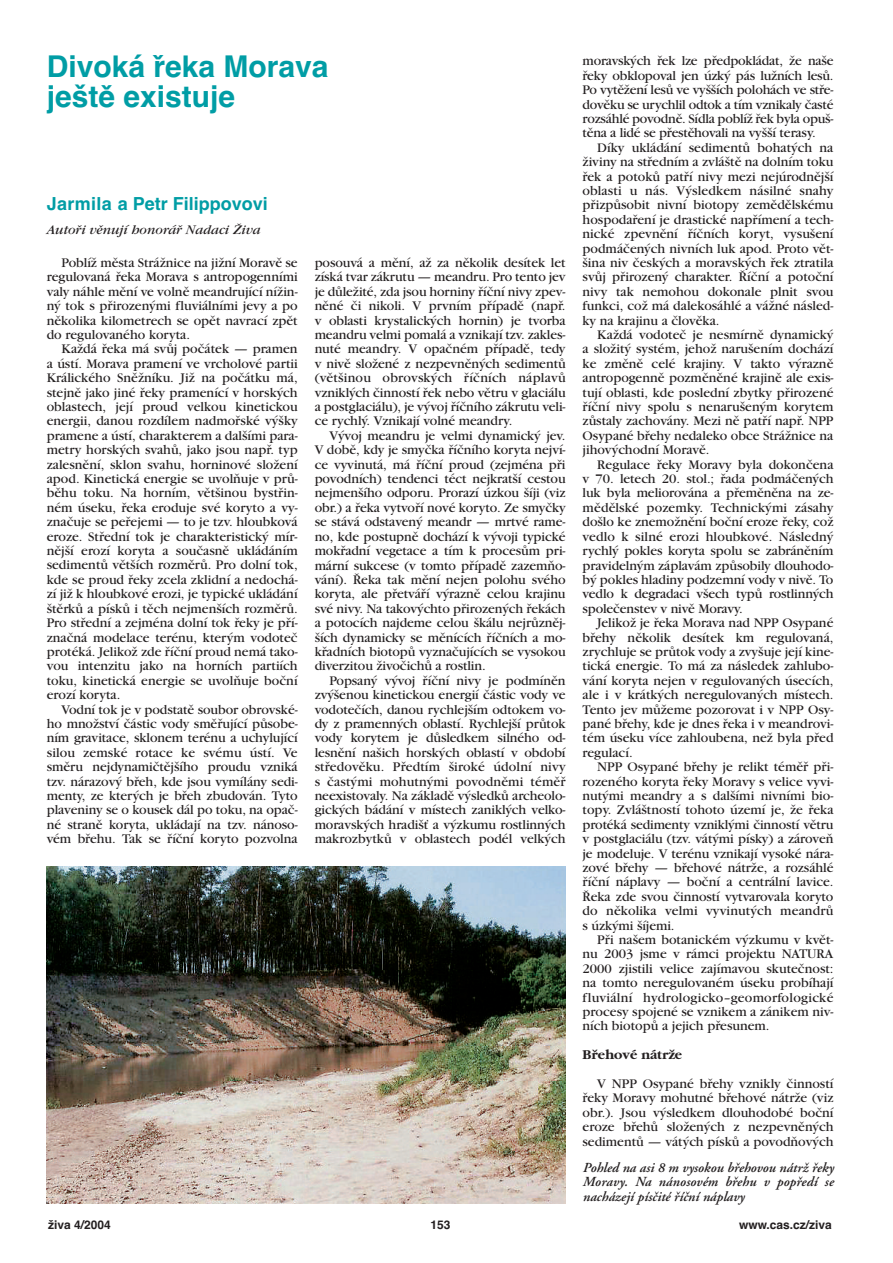
<style>
.page{position:relative;width:893px;height:1263px;background:#fff}
.page>*{position:absolute;margin:0;border:0;box-sizing:border-box;transform-origin:0 0}
.t1{font:700 30px/30px "Helvetica CE";color:#009da5}
.t2{font:700 18px "Helvetica CE";color:#009da5}
.t3{font:13.8px/14.4px "Garamond CE";color:#231f20;text-align:justify}
.t4{font:italic 600 13.8px/14.4px "Adobe Garamond CE";color:#231f20;text-align:justify}
.t5{font:italic 13.8px "Garamond CE";color:#231f20}
.t6{font:700 13.8px "Garamond CE";color:#231f20}
.t7{font:700 12px "Helvetica CE";color:#231f20}
</style>
<div class="page">
<img style="left:47px;top:867px;width:519px;height:336px">
<h1 class="t1" style="left:47px;top:52px;width:283px">Divoká řeka Morava ještě existuje</h1>
<h2 class="t2" style="left:47px;top:193px;width:222px">Jarmila a Petr Filippovovi</h2>
<p class="t5" style="left:47px;top:225px;width:216px">Autoři věnují honorář Nadaci Živa</p>
<p class="t3" style="left:47px;top:257px;width:252px;text-indent:15px">Poblíž města Strážnice na jižní Moravě se regulovaná řeka Morava s antropogenními valy náhle mění ve volně meandrující nížin&shy;ný tok s přirozenými fluviálními jevy a po několika kilometrech se opět navrací zpět do regulovaného koryta.</p>
<p class="t3" style="left:47px;top:343px;width:252px;text-indent:15px">Každá řeka má svůj počátek — pramen a ústí. Morava pramení ve vrcholové partii Králického Sněžníku. Již na počátku má, stejně jako jiné řeky pramenící v horských oblastech, její proud velkou kinetickou energii, danou rozdílem nadmořské výšky pramene a ústí, charakterem a dalšími para&shy;metry horských svahů, jako jsou např. typ zalesnění, sklon svahu, horninové složení apod. Kinetická energie se uvolňuje v prů&shy;běhu toku. Na horním, většinou bystřin&shy;ném úseku, řeka eroduje své koryto a vy&shy;značuje se peřejemi — to je tzv. hloubková eroze. Střední tok je charakteristický mír&shy;nější erozí koryta a současně ukládáním sedimentů větších rozměrů. Pro dolní tok, kde se proud řeky zcela zklidní a nedochá&shy;zí již k hloubkové erozi, je typické ukládání štěrků a písků i těch nejmenších rozměrů.<br>Pro střední a zejména dolní tok řeky je pří&shy;značná modelace terénu, kterým vodoteč protéká. Jelikož zde říční proud nemá tako&shy;vou intenzitu jako na horních partiích toku, kinetická energie se uvolňuje boční erozí koryta.</p>
<p class="t3" style="left:47px;top:703px;width:252px;text-indent:15px">Vodní tok je v podstatě soubor obrovské&shy;ho množství částic vody směřující působe&shy;ním gravitace, sklonem terénu a uchylující silou zemské rotace ke svému ústí. Ve směru nejdynamičtějšího proudu vzniká tzv. nárazový břeh, kde jsou vymílány sedi&shy;menty, ze kterých je břeh zbudován. Tyto plaveniny se o kousek dál po toku, na opač&shy;né straně koryta, ukládají na tzv. nánoso&shy;vém břehu. Tak se říční koryto pozvolna</p>
<p class="t3" style="left:315px;top:257px;width:252px">posouvá a mění, až za několik desítek let získá tvar zákrutu — meandru. Pro tento jev je důležité, zda jsou horniny říční nivy zpev&shy;něné či nikoli. V prvním případě (např. v oblasti krystalických hornin) je tvorba meandru velmi pomalá a vznikají tzv. zakles&shy;nuté meandry. V opačném případě, tedy v nivě složené z nezpevněných sedimentů (většinou obrovských říčních náplavů vzniklých činností řek nebo větru v glaciálu a postglaciálu), je vývoj říčního zákrutu veli&shy;ce rychlý. Vznikají volné meandry.</p>
<p class="t3" style="left:315px;top:430px;width:252px;text-indent:15px">Vývoj meandru je velmi dynamický jev.<br>V době, kdy je smyčka říčního koryta nejví&shy;ce vyvinutá, má říční proud (zejména při povodních) tendenci téct nejkratší cestou nejmenšího odporu. Prorazí úzkou šíji (viz obr.) a řeka vytvoří nové koryto. Ze smyčky se stává odstavený meandr — mrtvé rame&shy;no, kde postupně dochází k vývoji typické mokřadní vegetace a tím k procesům pri&shy;mární sukcese (v tomto případě zazemňo&shy;vání). Řeka tak mění nejen polohu svého koryta, ale přetváří výrazně celou krajinu své nivy. Na takovýchto přirozených řekách a potocích najdeme celou škálu nejrůzněj&shy;ších dynamicky se měnících říčních a mo&shy;křadních biotopů vyznačujících se vysokou diverzitou živočichů a rostlin.</p>
<p class="t3" style="left:315px;top:674px;width:252px;text-indent:15px">Popsaný vývoj říční nivy je podmíněn zvýšenou kinetickou energií částic vody ve vodotečích, danou rychlejším odtokem vo&shy;dy z pramenných oblastí. Rychlejší průtok vody korytem je důsledkem silného od&shy;lesnění našich horských oblastí v období středověku. Předtím široké údolní nivy s častými mohutnými povodněmi téměř neexistovaly. Na základě výsledků archeolo&shy;gických bádání v místech zaniklých velko&shy;moravských hradišť a výzkumu rostlinných makrozbytků v oblastech podél velkých</p>
<p class="t3" style="left:583px;top:55px;width:252px">moravských řek lze předpokládat, že naše řeky obklopoval jen úzký pás lužních lesů.<br>Po vytěžení lesů ve vyšších polohách ve stře&shy;dověku se urychlil odtok a tím vznikaly časté rozsáhlé povodně. Sídla poblíž řek byla opuš&shy;těna a lidé se přestěhovali na vyšší terasy.</p>
<p class="t3" style="left:583px;top:142px;width:252px;text-indent:15px">Díky ukládání sedimentů bohatých na živiny na středním a zvláště na dolním toku řek a potoků patří nivy mezi nejúrodnější oblasti u nás. Výsledkem násilné snahy přizpůsobit nivní biotopy zemědělskému hospodaření je drastické napřímení a tech&shy;nické zpevnění říčních koryt, vysušení podmáčených nivních luk apod. Proto vět&shy;šina niv českých a moravských řek ztratila svůj přirozený charakter. Říční a potoční nivy tak nemohou dokonale plnit svou funkci, což má dalekosáhlé a vážné násled&shy;ky na krajinu a člověka.</p>
<p class="t3" style="left:583px;top:329px;width:252px;text-indent:15px">Každá vodoteč je nesmírně dynamický a složitý systém, jehož narušením dochází ke změně celé krajiny. V takto výrazně antropogenně pozměněné krajině ale exis&shy;tují oblasti, kde poslední zbytky přirozené říční nivy spolu s nenarušeným korytem zůstaly zachovány. Mezi ně patří např. NPP Osypané břehy nedaleko obce Strážnice na jihovýchodní Moravě.</p>
<p class="t3" style="left:583px;top:458px;width:252px;text-indent:15px">Regulace řeky Moravy byla dokončena v 70. letech 20. stol.; řada podmáčených luk byla meliorována a přeměněna na ze&shy;mědělské pozemky. Technickými zásahy došlo ke znemožnění boční eroze řeky, což vedlo k silné erozi hloubkové. Následný rychlý pokles koryta spolu se zabráněním pravidelným záplavám způsobily dlouhodo&shy;bý pokles hladiny podzemní vody v nivě. To vedlo k degradaci všech typů rostlinných společenstev v nivě Moravy.</p>
<p class="t3" style="left:583px;top:617px;width:252px;text-indent:15px">Jelikož je řeka Morava nad NPP Osypané břehy několik desítek km regulovaná, zrychluje se průtok vody a zvyšuje její kine&shy;tická energie. To má za následek zahlubo&shy;vání koryta nejen v regulovaných úsecích, ale i v krátkých neregulovaných místech.<br>Tento jev můžeme pozorovat i v NPP Osy&shy;pané břehy, kde je dnes řeka i v meandrovi&shy;tém úseku více zahloubena, než byla před regulací.</p>
<p class="t3" style="left:583px;top:761px;width:252px;text-indent:15px">NPP Osypané břehy je relikt téměř při&shy;rozeného koryta řeky Moravy s velice vyvi&shy;nutými meandry a s dalšími nivními bio&shy;topy. Zvláštností tohoto území je, že řeka protéká sedimenty vzniklými činností větru v postglaciálu (tzv. vátými písky) a zároveň je modeluje. V terénu vznikají vysoké nára&shy;zové břehy — břehové nátrže, a rozsáhlé říční náplavy — boční a centrální lavice.<br>Řeka zde svou činností vytvarovala koryto do několika velmi vyvinutých meandrů s úzkými šíjemi.</p>
<p class="t3" style="left:583px;top:934px;width:252px;text-indent:15px">Při našem botanickém výzkumu v květ&shy;nu 2003 jsme v rámci projektu NATURA 2000 zjistili velice zajímavou skutečnost: na tomto neregulovaném úseku probíhají fluviální hydrologicko–geomorfologické procesy spojené se vznikem a zánikem niv&shy;ních biotopů a jejich přesunem.</p>
<p class="t6" style="left:583px;top:1050px;width:101px">Břehové nátrže</p>
<p class="t3" style="left:583px;top:1078px;width:252px;text-indent:15px">V NPP Osypané břehy vznikly činností řeky Moravy mohutné břehové nátrže (viz obr.). Jsou výsledkem dlouhodobé boční eroze břehů složených z nezpevněných sedimentů — vátých písků a povodňových</p>
<p class="t4" style="left:583px;top:1162px;width:252px">Pohled na asi 8 m vysokou břehovou nátrž řeky Moravy. Na nánosovém břehu v popředí se nacházejí písčité říční náplavy</p>
<p class="t7" style="left:48px;top:1217px;width:64px">živa 4/2004</p>
<p class="t7" style="left:431px;top:1217px;width:22px">153</p>
<p class="t7" style="left:739px;top:1217px;width:94px">www.cas.cz/ziva</p>
</div>
